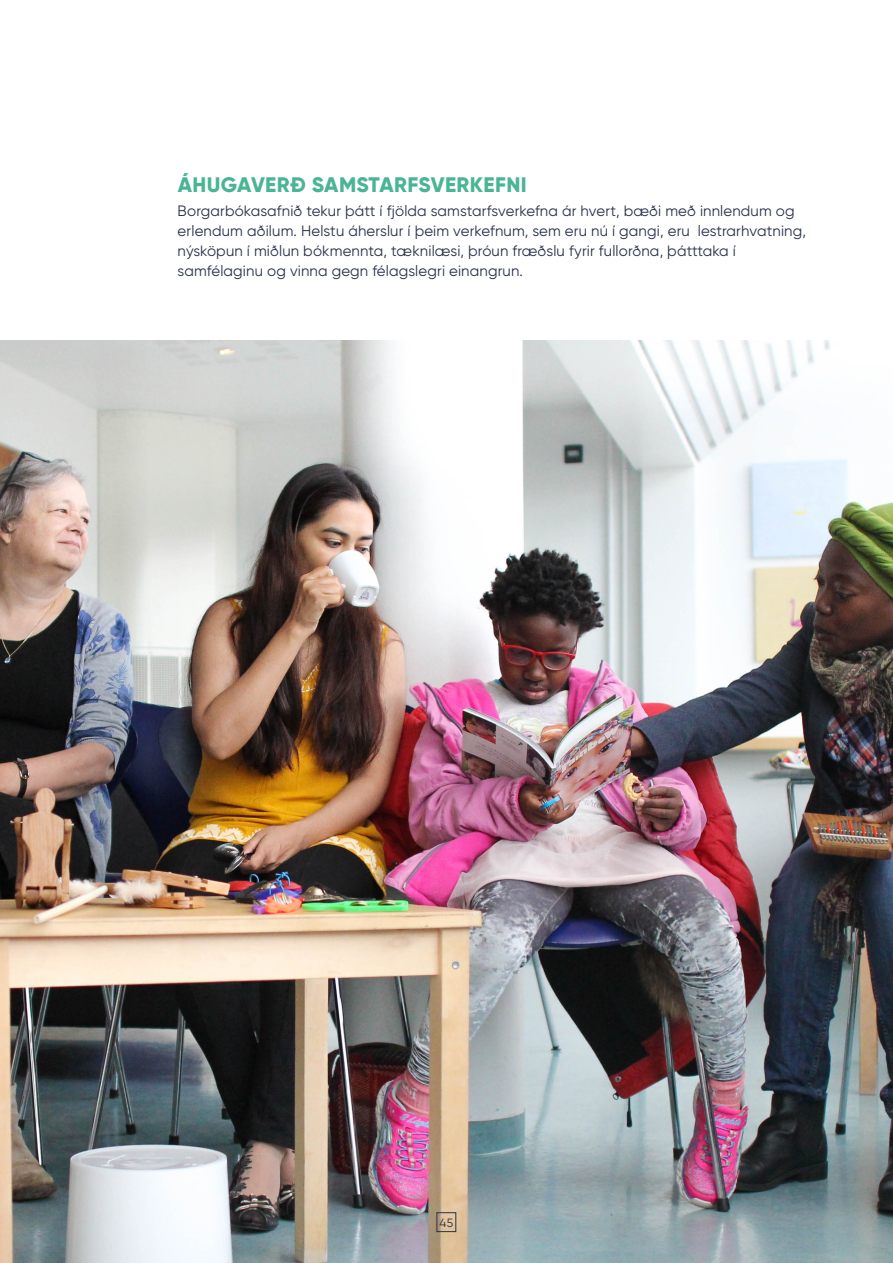
<style>
.page{position:relative;width:893px;height:1263px;background:#fff}
.page>*{position:absolute;margin:0;border:0;box-sizing:border-box;transform-origin:0 0}
.t1{font:800 21px "Gilroy";letter-spacing:.02em;color:#4ab593}
.t2{font:15px/20.2px "Gilroy";letter-spacing:.01em;color:#29314c}
.t3{font:12px "Gilroy";color:#29314c}
</style>
<div class="page">
<img style="left:0;top:340px;width:893px;height:923px">
<div style="left:437px;top:1212px;width:19px;height:20px;border:1px solid #29314c"></div>
<h1 class="t1" style="left:178px;top:172px;width:350px">ÁHUGAVERÐ SAMSTARFSVERKEFNI</h1>
<p class="t2" style="left:178px;top:200px;width:630px">Borgarbókasafnið tekur þátt í fjölda samstarfsverkefna ár hvert, bæði með innlendum og erlendum aðilum. Helstu áherslur í þeim verkefnum, sem eru nú í gangi, eru lestrarhvatning, nýsköpun í miðlun bókmennta, tæknilæsi, þróun fræðslu fyrir fullorðna, þátttaka í samfélaginu og vinna gegn félagslegri einangrun.</p>
<p class="t3" style="left:440px;top:1215px;width:15px">45</p>
</div>
